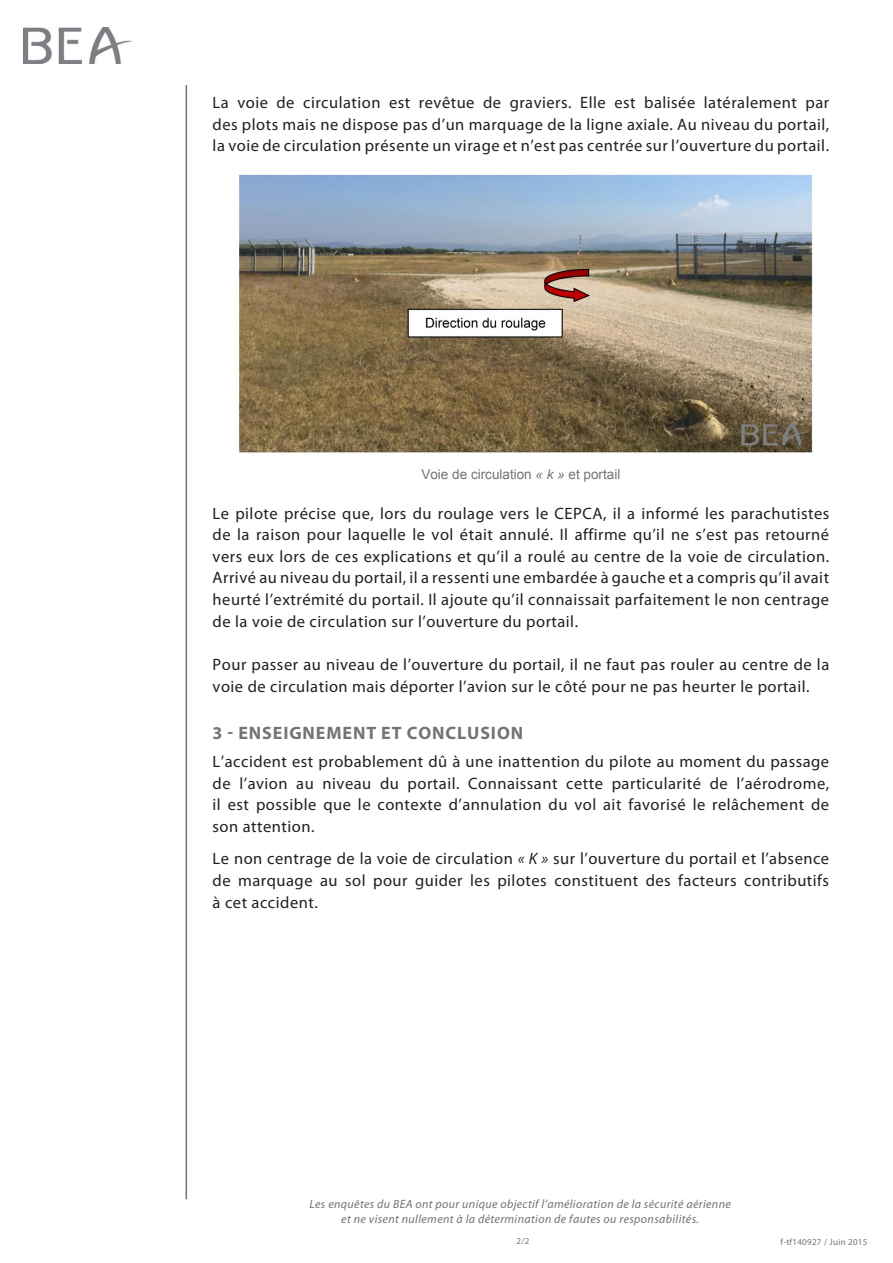
<style>
.page{position:relative;width:893px;height:1263px;background:#fff}
.page>*{position:absolute;margin:0;border:0;box-sizing:border-box;transform-origin:0 0}
.Titre_1{font:700 18px "Myriad Pro";letter-spacing:.05em;color:#727477}
.t1{font:16.5px/21.6px "Myriad Pro";letter-spacing:.03em;color:#231f20;text-align:justify}
.Légende{font:13.5px "Arial";color:#717275}
.t2{font:italic 12px/14.4px "Myriad Pro";letter-spacing:.03em;color:#717275;text-align:center}
.t3{font:9px "Myriad Pro";letter-spacing:.03em;color:#717275}
.s1{font-style:italic}
</style>
<div class="page">
<hr style="left:186px;top:85px;width:1px;height:1114px;background:#727477">
<img style="left:23px;top:28px;width:109px;height:36px">
<img style="left:239px;top:174px;width:573px;height:279px">
<p class="t1" style="left:213px;top:91px;width:618px">La voie de circulation est revêtue de graviers. Elle est balisée latéralement par des plots mais ne dispose pas d’un marquage de la ligne axiale. Au niveau du portail, la voie de circulation présente un virage et n’est pas centrée sur l’ouverture du portail.</p>
<p class="Légende" style="left:421px;top:465px;width:200px">Voie de circulation <span class="s1">« k »</span> et portail</p>
<p class="t1" style="left:213px;top:502px;width:618px">Le pilote précise que, lors du roulage vers le CEPCA, il a informé les parachutistes de la raison pour laquelle le vol était annulé. Il affirme qu’il ne s’est pas retourné vers eux lors de ces explications et qu’il a roulé au centre de la voie de circulation.<br>Arrivé au niveau du portail, il a ressenti une embardée à gauche et a compris qu’il avait heurté l’extrémité du portail. Il ajoute qu’il connaissait parfaitement le non centrage de la voie de circulation sur l’ouverture du portail.</p>
<p class="t1" style="left:213px;top:653px;width:618px">Pour passer au niveau de l’ouverture du portail, il ne faut pas rouler au centre de la voie de circulation mais déporter l’avion sur le côté pour ne pas heurter le portail.</p>
<p class="Titre_1" style="left:213px;top:721px;width:312px">3 - ENSEIGNEMENT ET CONCLUSION</p>
<p class="t1" style="left:213px;top:750px;width:618px">L’accident est probablement dû à une inattention du pilote au moment du passage de l’avion au niveau du portail. Connaissant cette particularité de l’aérodrome, il est possible que le contexte d’annulation du vol ait favorisé le relâchement de son attention.</p>
<p class="t1" style="left:213px;top:848px;width:618px">Le non centrage de la voie de circulation <span class="s1">« K »</span> sur l’ouverture du portail et l’absence de marquage au sol pour guider les pilotes constituent des facteurs contributifs à cet accident.</p>
<p class="t2" style="left:309px;top:1197px;width:423px">Les enquêtes du BEA ont pour unique objectif l’amélioration de la sécurité aérienne et ne visent nullement à la détermination de fautes ou responsabilités.</p>
<p class="t3" style="left:517px;top:1236px;width:14px">2/2</p>
<p class="t3" style="left:780px;top:1236px;width:89px">f-tf140927 / Juin 2015</p>
</div>
